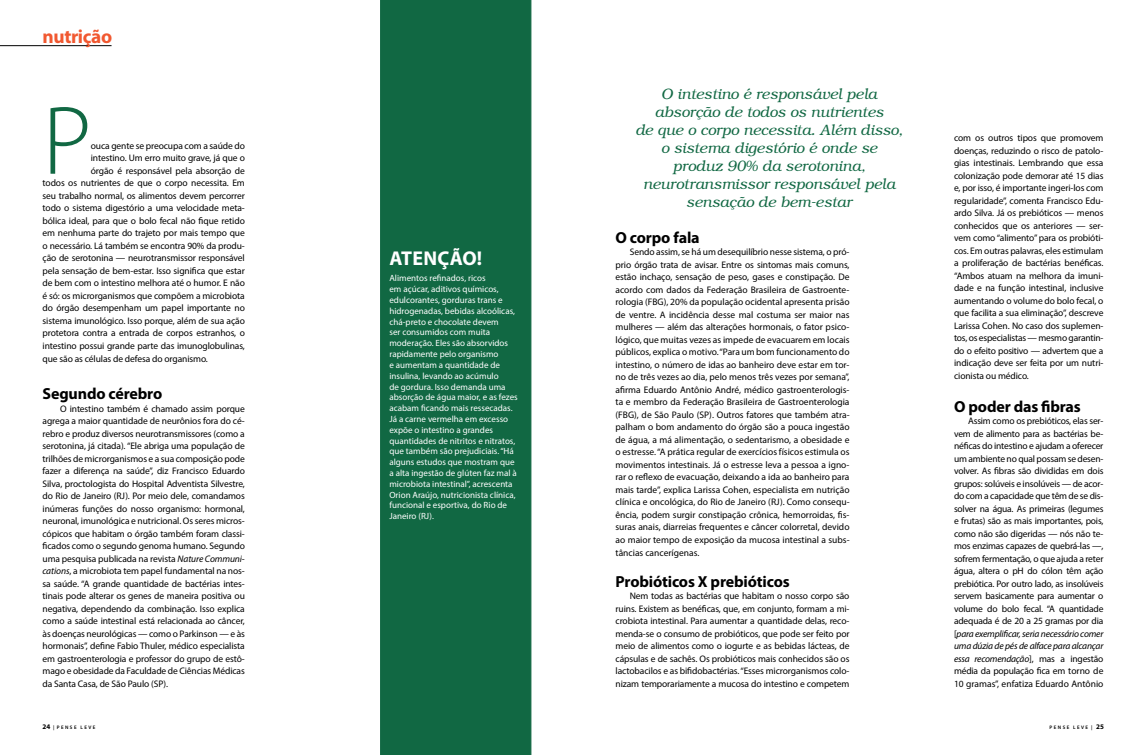
<style>
.page{position:relative;width:1146px;height:755px;background:#fff}
.page>*{position:absolute;margin:0;border:0;box-sizing:border-box;transform-origin:0 0}
.t1{font:300 98.1px "Myriad Pro";color:#116843}
.t2{font:700 20px "Myriad Pro";letter-spacing:.01em;color:#fff}
.t3{font:700 19.3px "Myriad Pro";letter-spacing:-.02em;color:#f15830}
.t4{font:700 16px "Myriad Pro";letter-spacing:-.01em;color:#000}
.t5{font:italic 300 15px/18px "Bookman";color:#116843;text-align:center}
.t6{font:9.5px/12.5px "Myriad Pro";letter-spacing:-.01em;color:#000;text-align:justify}
.t7{font:9px/10.8px "Myriad Pro";color:#fff}
.t8{font:600 5px "Myriad Pro";letter-spacing:.29em;color:#000}
.s1{font-style:italic}
.s2{font-weight:700;font-size:7px}
</style>
<div class="page">
<hr style="left:0;top:45px;width:111px;height:1px;background:#000">
<div style="left:380px;top:0;width:151px;height:754px;background:#116843"></div>
<h3 class="t3" style="left:43px;top:24px;width:71px">nutrição</h3>
<h1 class="t1" style="left:43px;top:87px;width:51px">P</h1>
<p class="t6" style="left:91px;top:139px;width:155px">ouca gente se preocupa com a saúde do</p>
<p class="t6" style="left:91px;top:151px;width:155px">intestino. Um erro muito grave, já que o</p>
<p class="t6" style="left:91px;top:164px;width:155px">órgão é responsável pela absorção de</p>
<p class="t6" style="left:43px;top:176px;width:204px">todos os nutrientes de que o corpo necessita. Em</p>
<p class="t6" style="left:43px;top:189px;width:204px">seu trabalho normal, os alimentos devem percorrer</p>
<p class="t6" style="left:43px;top:201px;width:204px">todo o sistema digestório a uma velocidade meta-</p>
<p class="t6" style="left:43px;top:214px;width:204px">bólica ideal, para que o bolo fecal não fique retido</p>
<p class="t6" style="left:43px;top:226px;width:204px">em nenhuma parte do trajeto por mais tempo que</p>
<p class="t6" style="left:43px;top:239px;width:204px">o necessário. Lá também se encontra 90% da produ-</p>
<p class="t6" style="left:43px;top:251px;width:204px">ção de serotonina — neurotransmissor responsável</p>
<p class="t6" style="left:43px;top:264px;width:204px">pela sensação de bem-estar. Isso significa que estar</p>
<p class="t6" style="left:43px;top:276px;width:204px">de bem com o intestino melhora até o humor. E não</p>
<p class="t6" style="left:43px;top:289px;width:204px">é só: os microrganismos que compõem a microbiota</p>
<p class="t6" style="left:43px;top:301px;width:204px">do órgão desempenham um papel importante no</p>
<p class="t6" style="left:43px;top:314px;width:204px">sistema imunológico. Isso porque, além de sua ação</p>
<p class="t6" style="left:43px;top:326px;width:204px">protetora contra a entrada de corpos estranhos, o</p>
<p class="t6" style="left:43px;top:339px;width:204px">intestino possui grande parte das imunoglobulinas,</p>
<p class="t6" style="left:43px;top:351px;width:167px">que são as células de defesa do organismo.</p>
<h3 class="t4" style="left:43px;top:383px;width:121px">Segundo cérebro</h3>
<p class="t6" style="left:43px;top:401px;width:204px;text-indent:17px">O intestino também é chamado assim porque agrega a maior quantidade de neurônios fora do cé&shy;rebro e produz diversos neurotransmissores (como a serotonina, já citada). “Ele abriga uma população de trilhões de microrganismos e a sua composição pode fazer a diferença na saúde”, diz Francisco Eduardo Silva, proctologista do Hospital Adventista Silvestre, do Rio de Janeiro (RJ). Por meio dele, comandamos inúmeras funções do nosso organismo: hormonal, neuronal, imunológica e nutricional. Os seres micros&shy;cópicos que habitam o órgão também foram classi&shy;ficados como o segundo genoma humano. Segundo uma pesquisa publicada na revista <span class="s1">Nature Communi&shy;cations</span>, a microbiota tem papel fundamental na nos&shy;sa saúde. “A grande quantidade de bactérias intes&shy;tinais pode alterar os genes de maneira positiva ou negativa, dependendo da combinação. Isso explica como a saúde intestinal está relacionada ao câncer, às doenças neurológicas — como o Parkinson — e às hormonais”, define Fabio Thuler, médico especialista em gastroenterologia e professor do grupo de estô&shy;mago e obesidade da Faculdade de Ciências Médicas da Santa Casa, de São Paulo (SP).</p>
<p class="t8" style="left:43px;top:723px;width:54px"><span class="s2">24</span> | PENSE LEVE</p>
<h2 class="t2" style="left:389px;top:244px;width:94px">ATENÇÃO!</h2>
<p class="t7" style="left:389px;top:272px;width:130px">Alimentos refinados, ricos<br>em açúcar, aditivos químicos, edulcorantes, gorduras trans e hidrogenadas, bebidas alcoólicas, chá-preto e chocolate devem<br>ser consumidos com muita moderação. Eles são absorvidos rapidamente pelo organismo<br>e aumentam a quantidade de insulina, levando ao acúmulo<br>de gordura. Isso demanda uma absorção de água maior, e as fezes acabam ficando mais ressecadas.<br>Já a carne vermelha em excesso expõe o intestino a grandes quantidades de nitritos e nitratos, que também são prejudiciais. “Há alguns estudos que mostram que a alta ingestão de glúten faz mal à microbiota intestinal”, acrescenta<br>Orion Araújo, nutricionista clínica, funcional e esportiva, do Rio de<br>Janeiro (RJ).</p>
<h3 class="t5" style="left:635px;top:84px;width:269px">O intestino é responsável pela absorção de todos os nutrientes<br>de que o corpo necessita. Além disso, o sistema digestório é onde se produz 90% da serotonina, neurotransmissor responsável pela sensação de bem-estar</h3>
<h3 class="t4" style="left:615px;top:226px;width:86px">O corpo fala</h3>
<p class="t6" style="left:615px;top:245px;width:235px;text-indent:14px">Sendo assim, se há um desequilíbrio nesse sistema, o pró&shy;prio órgão trata de avisar. Entre os sintomas mais comuns, estão inchaço, sensação de peso, gases e constipação. De acordo com dados da Federação Brasileira de Gastroente&shy;rologia (FBG), 20% da população ocidental apresenta prisão de ventre. A incidência desse mal costuma ser maior nas mulheres — além das alterações hormonais, o fator psico&shy;lógico, que muitas vezes as impede de evacuarem em locais públicos, explica o motivo. “Para um bom funcionamento do intestino, o número de idas ao banheiro deve estar em tor&shy;no de três vezes ao dia, pelo menos três vezes por semana”, afirma Eduardo Antônio André, médico gastroenterologis&shy;ta e membro da Federação Brasileira de Gastroenterologia (FBG), de São Paulo (SP). Outros fatores que também atra&shy;palham o bom andamento do órgão são a pouca ingestão de água, a má alimentação, o sedentarismo, a obesidade e o estresse. “A prática regular de exercícios físicos estimula os movimentos intestinais. Já o estresse leva a pessoa a igno&shy;rar o reflexo de evacuação, deixando a ida ao banheiro para mais tarde”, explica Larissa Cohen, especialista em nutrição clínica e oncológica, do Rio de Janeiro (RJ). Como consequ&shy;ência, podem surgir constipação crônica, hemorroidas, fis&shy;suras anais, diarreias frequentes e câncer colorretal, devido ao maior tempo de exposição da mucosa intestinal a subs&shy;tâncias cancerígenas.</p>
<h3 class="t4" style="left:615px;top:570px;width:176px">Probióticos X prebióticos</h3>
<p class="t6" style="left:615px;top:589px;width:235px;text-indent:14px">Nem todas as bactérias que habitam o nosso corpo são ruins. Existem as benéficas, que, em conjunto, formam a mi&shy;crobiota intestinal. Para aumentar a quantidade delas, reco&shy;menda-se o consumo de probióticos, que pode ser feito por meio de alimentos como o iogurte e as bebidas lácteas, de cápsulas e de sachês. Os probióticos mais conhecidos são os lactobacilos e as bifidobactérias. “Esses microrganismos colo&shy;nizam temporariamente a mucosa do intestino e competem</p>
<p class="t6" style="left:953px;top:131px;width:151px">com os outros tipos que promovem doenças, reduzindo o risco de patolo&shy;gias intestinais. Lembrando que essa colonização pode demorar até 15 dias e, por isso, é importante ingeri-los com regularidade”, comenta Francisco Edu&shy;ardo Silva. Já os prebióticos — menos conhecidos que os anteriores — ser&shy;vem como “alimento” para os probióti&shy;cos. Em outras palavras, eles estimulam a proliferação de bactérias benéficas. “Ambos atuam na melhora da imuni&shy;dade e na função intestinal, inclusive aumentando o volume do bolo fecal, o que facilita a sua eliminação”, descreve Larissa Cohen. No caso dos suplemen&shy;tos, os especialistas — mesmo garantin&shy;do o efeito positivo — advertem que a indicação deve ser feita por um nutri&shy;cionista ou médico.</p>
<h3 class="t4" style="left:953px;top:395px;width:128px">O poder das fibras</h3>
<p class="t6" style="left:953px;top:414px;width:151px;text-indent:14px">Assim como os prebióticos, elas ser&shy;vem de alimento para as bactérias be&shy;néficas do intestino e ajudam a oferecer um ambiente no qual possam se desen&shy;volver. As fibras são divididas em dois grupos: solúveis e insolúveis — de acor&shy;do com a capacidade que têm de se dis&shy;solver na água. As primeiras (legumes e frutas) são as mais importantes, pois, como não são digeridas — nós não te&shy;mos enzimas capazes de quebrá-las —, sofrem fermentação, o que ajuda a reter água, altera o pH do cólon têm ação prebiótica. Por outro lado, as insolúveis servem basicamente para aumentar o volume do bolo fecal. “A quantidade adequada é de 20 a 25 gramas por dia [<span class="s1">para exemplificar, seria necessário comer uma dúzia de pés de alface para alcançar essa recomendação</span>], mas a ingestão média da população fica em torno de 10 gramas”, enfatiza Eduardo Antônio</p>
<p class="t8" style="left:1049px;top:723px;width:56px">PENSE LEVE | <span class="s2">25</span></p>
</div>
